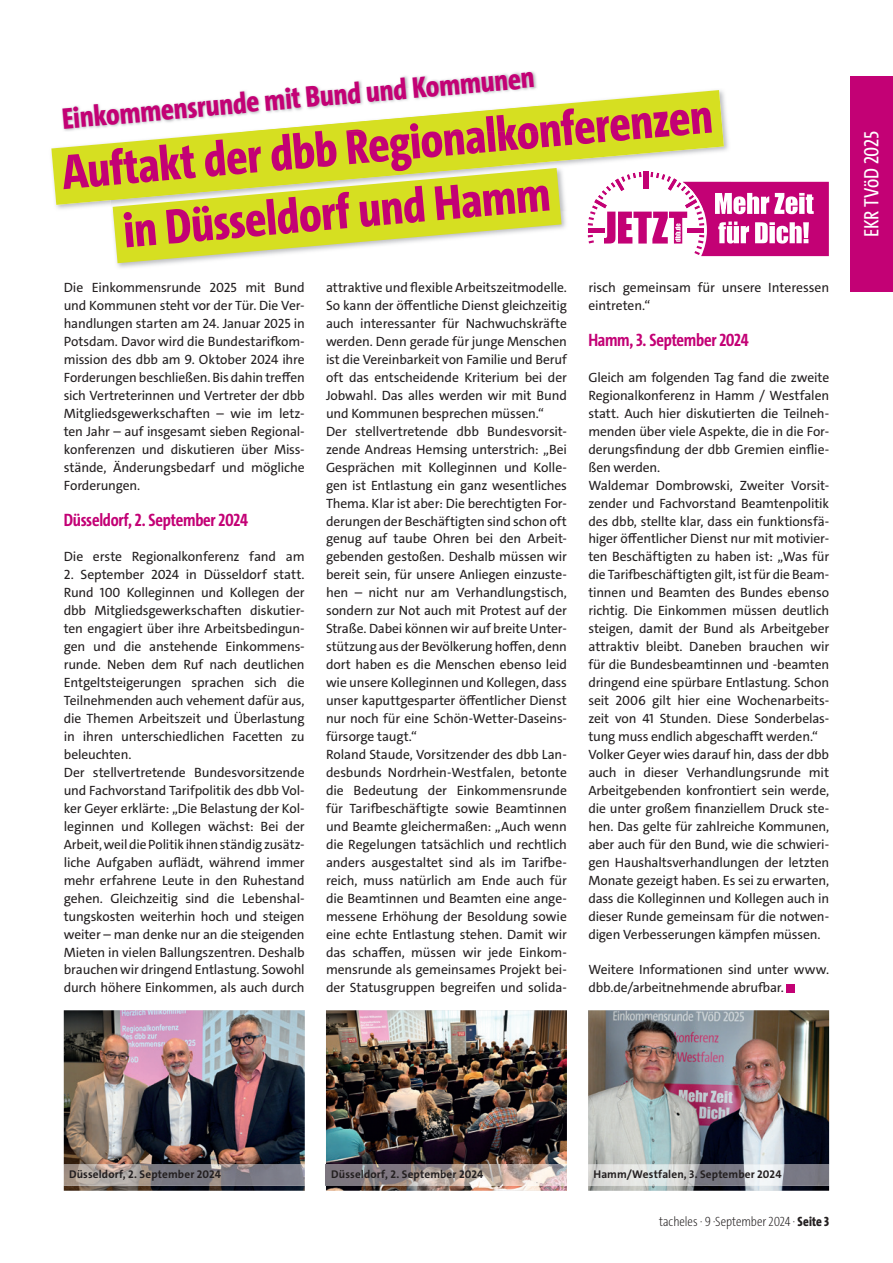
<style>
.page{position:relative;width:893px;height:1263px;background:#fff}
.page>*{position:absolute;margin:0;border:0;box-sizing:border-box;transform-origin:0 0}
.t1{font:800 49.95px "The Sans Cd LF8";color:#c30175}
.t2{font:800 30.15px "The Sans Cd LF8";color:#c30175}
.t3{font:21px "The Sans Cd LF5 Plain";letter-spacing:-.01em;color:#fff}
.t4{font:700 18px "The Sans Cd LF7";letter-spacing:-.015em;color:#c30175}
.t5{font:13.5px/18px "The Sans C4 s";letter-spacing:-.01em;color:#231f20}
.t6{font:200 13.5px "The Sans Cd LF2";color:#231f20}
.t7{font:700 11.25px "The Sans C4 s";letter-spacing:.015em;color:#231f20}
.s1{font-family:"The Sans Cd LF8";font-weight:800}
</style>
<div class="page">
<div style="left:850px;top:77px;width:43px;height:215px;background:#c30175"></div>
<div style="left:787px;top:984px;width:8px;height:8px;background:#c30175"></div>
<img style="left:588px;top:1010px;width:241px;height:181px">
<img style="left:588px;top:1164px;width:241px;height:22px">
<img style="left:326px;top:1010px;width:241px;height:181px">
<img style="left:326px;top:1164px;width:241px;height:22px">
<img style="left:64px;top:1010px;width:241px;height:181px">
<img style="left:64px;top:1164px;width:241px;height:22px">
<img style="left:724px;top:96px;width:5px;height:55px">
<svg style="left:588px;top:181px;width:241px;height:75px"></svg>
<img style="left:56px;top:205px;width:49px;height:4px">
<svg style="left:51px;top:90px;width:673px;height:115px;fill:#d6df21"></svg>
<img style="left:61px;top:71px;width:476px;height:61px">
<img style="left:241px;top:106px;width:296px;height:26px">
<img style="left:303px;top:111px;width:234px;height:21px">
<img style="left:110px;top:166px;width:458px;height:102px">
<img style="left:110px;top:166px;width:349px;height:31px">
<svg style="left:113px;top:168px;width:448px;height:95px"></svg>
<h2 class="t2" style="left:61px;top:99px;width:475px;rotate:-5deg">Einkommensrunde mit Bund und Kommunen</h2>
<h1 class="t1" style="left:59px;top:140px;width:654px;rotate:-5deg">Auftakt der dbb Regionalkonferenzen</h1>
<h1 class="t1" style="left:121px;top:199px;width:430px;rotate:-5deg">in Düsseldorf und Hamm</h1>
<p class="t5" style="left:64px;top:279px;width:242px;text-align:justify">Die Einkommensrunde 2025 mit Bund und Kommunen steht vor der Tür. Die Ver&shy;handlungen starten am 24. Januar 2025 in Potsdam. Davor wird die Bundestarifkom&shy;mission des dbb am 9. Oktober 2024 ihre Forderungen beschließen. Bis dahin treffen sich Vertreterinnen und Vertreter der dbb Mitgliedsgewerkschaften – wie im letz&shy;ten Jahr – auf insgesamt sieben Regional&shy;konferenzen und diskutieren über Miss&shy;stände, Änderungsbedarf und mögliche Forderungen.</p>
<h3 class="t4" style="left:64px;top:508px;width:186px">Düsseldorf, 2. September 2024</h3>
<p class="t5" style="left:64px;top:548px;width:242px">Die erste Regionalkonferenz fand am</p>
<p class="t5" style="left:64px;top:566px;width:242px">2. September 2024 in Düsseldorf statt.<br>Rund 100 Kolleginnen und Kollegen der dbb Mitgliedsgewerkschaften diskutier&shy;ten engagiert über ihre Arbeitsbedingun&shy;gen und die anstehende Einkommens&shy;runde. Neben dem Ruf nach deutlichen Entgeltsteigerungen sprachen sich die Teilnehmenden auch vehement dafür aus, die Themen Arbeitszeit und Überlastung in ihren unterschiedlichen Facetten zu beleuchten.<br>Der stellvertretende Bundesvorsitzende und Fachvorstand Tarifpolitik des dbb Vol&shy;ker Geyer erklärte: „Die Belastung der Kol&shy;leginnen und Kollegen wächst: Bei der Arbeit, weil die Politik ihnen ständig zusätz&shy;liche Aufgaben auflädt, während immer mehr erfahrene Leute in den Ruhestand gehen. Gleichzeitig sind die Lebenshal&shy;tungskosten weiterhin hoch und steigen weiter – man denke nur an die steigenden Mieten in vielen Ballungszentren. Deshalb brauchen wir dringend Entlastung. Sowohl durch höhere Einkommen, als auch durch</p>
<p class="t5" style="left:326px;top:279px;width:242px">attraktive und flexible Arbeitszeitmodelle.<br>So kann der öffentliche Dienst gleichzeitig auch interessanter für Nachwuchskräfte werden. Denn gerade für junge Menschen ist die Vereinbarkeit von Familie und Beruf oft das entscheidende Kriterium bei der Jobwahl. Das alles werden wir mit Bund und Kommunen besprechen müssen.“ Der stellvertretende dbb Bundesvorsit&shy;zende Andreas Hemsing unterstrich: „Bei Gesprächen mit Kolleginnen und Kolle&shy;gen ist Entlastung ein ganz wesentliches Thema. Klar ist aber: Die berechtigten For&shy;derungen der Beschäftigten sind schon oft genug auf taube Ohren bei den Arbeit&shy;gebenden gestoßen. Deshalb müssen wir bereit sein, für unsere Anliegen einzuste&shy;hen – nicht nur am Verhandlungstisch, sondern zur Not auch mit Protest auf der Straße. Dabei können wir auf breite Unter&shy;stützung aus der Bevölkerung hoffen, denn dort haben es die Menschen ebenso leid wie unsere Kolleginnen und Kollegen, dass unser kaputtgesparter öffentlicher Dienst nur noch für eine Schön-Wetter-Daseins&shy;fürsorge taugt.“<br>Roland Staude, Vorsitzender des dbb Lan&shy;desbunds Nordrhein-Westfalen, betonte die Bedeutung der Einkommensrunde für Tarifbeschäftigte sowie Beamtinnen und Beamte gleichermaßen: „Auch wenn die Regelungen tatsächlich und rechtlich anders ausgestaltet sind als im Tarifbe&shy;reich, muss natürlich am Ende auch für die Beamtinnen und Beamten eine ange&shy;messene Erhöhung der Besoldung sowie eine echte Entlastung stehen. Damit wir das schaffen, müssen wir jede Einkom&shy;mensrunde als gemeinsames Projekt bei&shy;der Statusgruppen begreifen und solida-</p>
<p class="t5" style="left:588px;top:279px;width:242px">risch gemeinsam für unsere Interessen eintreten.“</p>
<h3 class="t4" style="left:588px;top:328px;width:162px">Hamm, 3. September 2024</h3>
<p class="t5" style="left:588px;top:368px;width:242px">Gleich am folgenden Tag fand die zweite Regionalkonferenz in Hamm / Westfalen statt. Auch hier diskutierten die Teilneh&shy;menden über viele Aspekte, die in die For&shy;derungsfindung der dbb Gremien einflie&shy;ßen werden.<br>Waldemar Dombrowski, Zweiter Vorsit&shy;zender und Fachvorstand Beamtenpolitik des dbb, stellte klar, dass ein funktionsfä&shy;higer öffentlicher Dienst nur mit motivier&shy;ten Beschäftigten zu haben ist: „Was für die Tarifbeschäftigten gilt, ist für die Beam&shy;tinnen und Beamten des Bundes ebenso richtig. Die Einkommen müssen deutlich steigen, damit der Bund als Arbeitgeber attraktiv bleibt. Daneben brauchen wir für die Bundesbeamtinnen und -beamten dringend eine spürbare Entlastung. Schon seit 2006 gilt hier eine Wochenarbeits&shy;zeit von 41 Stunden. Diese Sonderbelas&shy;tung muss endlich abgeschafft werden.“ Volker Geyer wies darauf hin, dass der dbb auch in dieser Verhandlungsrunde mit Arbeitgebenden konfrontiert sein werde, die unter großem finanziellem Druck ste&shy;hen. Das gelte für zahlreiche Kommunen, aber auch für den Bund, wie die schwieri&shy;gen Haushaltsverhandlungen der letzten Monate gezeigt haben. Es sei zu erwarten, dass die Kolleginnen und Kollegen auch in dieser Runde gemeinsam für die notwen&shy;digen Verbesserungen kämpfen müssen.</p>
<p class="t5" style="left:588px;top:961px;width:242px">Weitere Informationen sind unter www. dbb.de/arbeitnehmende abrufbar.</p>
<h3 class="t3" style="left:858px;top:237px;width:108px;rotate:-90deg">EKR TVöD 2025</h3>
<p class="t7" style="left:69px;top:1167px;width:154px">Düsseldorf, 2. September 2024</p>
<p class="t7" style="left:331px;top:1167px;width:154px">Düsseldorf, 2. September 2024</p>
<p class="t7" style="left:593px;top:1167px;width:190px">Hamm/Westfalen, 3. September 2024</p>
<p class="t6" style="left:659px;top:1212px;width:172px">tacheles · 9 ·September 2024 · <span class="s1">Seite 3</span></p>
</div>
